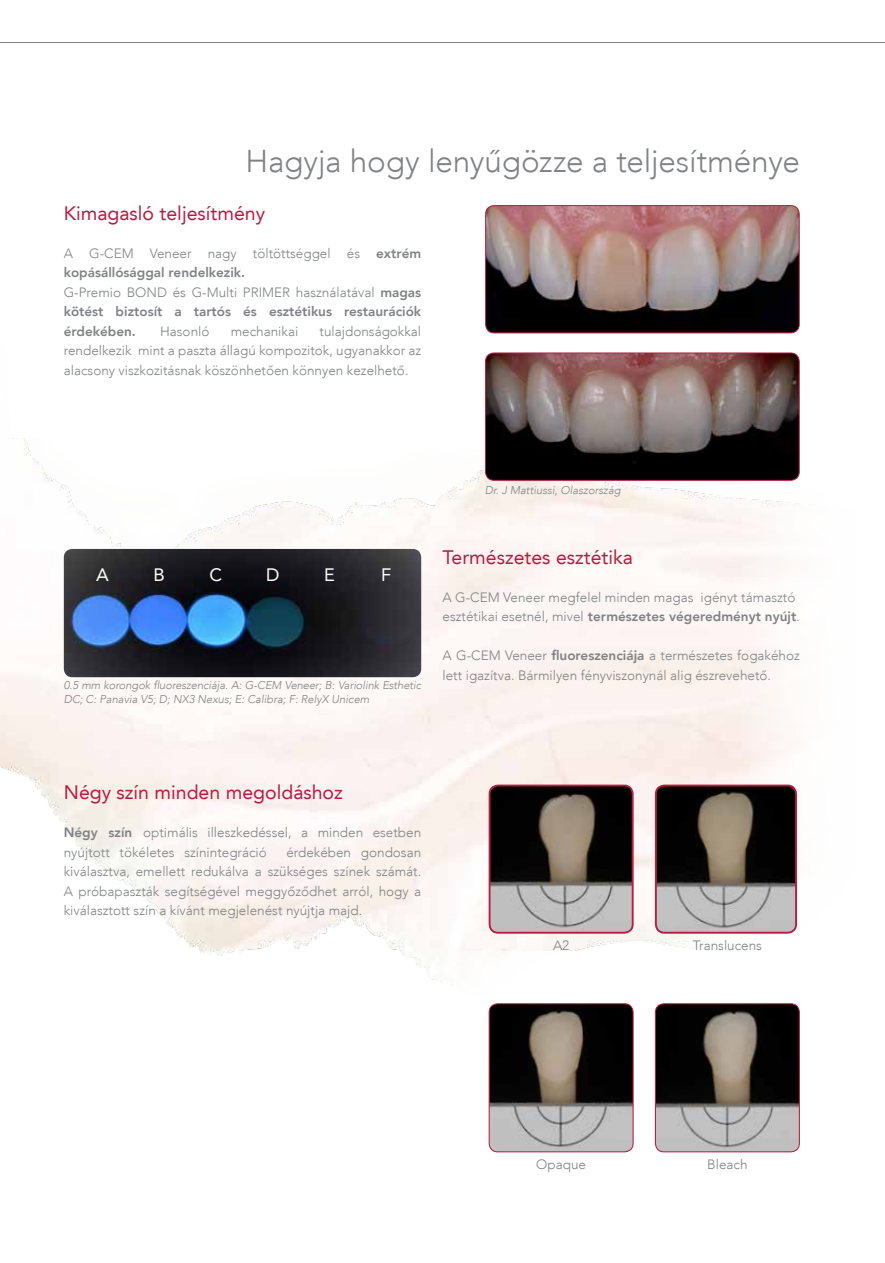
<style>
.page{position:relative;width:885px;height:1263px;background:#fff}
.page>*{position:absolute;margin:0;border:0;box-sizing:border-box;transform-origin:0 0}
.t1{font:300 31.5px "Avenir";letter-spacing:-.005em;color:#808285}
.t2{font:19.5px "Avenir";color:#b61e43}
.t3{font:18px "Avenir";color:#fff}
.t4{font:300 13.5px/19.5px "Avenir";color:#808285}
.t5{font:800 13.5px/19.5px "Avenir";color:#808285}
.t6{font:italic 300 11.25px/13.5px "Avenir";color:#808285}
.s1{font-weight:300}
.s2{font-weight:800}
</style>
<div class="page">
<img style="left:0;top:205px;width:800px;height:948px">
<img style="left:485px;top:206px;width:314px;height:127px">
<div style="left:485px;top:205px;width:314px;height:128px;border:1px solid #b61e43;border-radius:9px"></div>
<img style="left:485px;top:353px;width:314px;height:127px">
<div style="left:485px;top:352px;width:314px;height:129px;border:1px solid #b61e43;border-radius:9px"></div>
<img style="left:655px;top:785px;width:141px;height:148px">
<div style="left:654px;top:784px;width:143px;height:150px;border:2px solid #b61e43;border-radius:9px"></div>
<img style="left:489px;top:785px;width:143px;height:148px">
<div style="left:488px;top:784px;width:145px;height:150px;border:2px solid #b61e43;border-radius:9px"></div>
<img style="left:489px;top:1004px;width:144px;height:148px">
<div style="left:488px;top:1003px;width:145px;height:149px;border:1px solid #b61e43;border-radius:9px"></div>
<img style="left:655px;top:1004px;width:144px;height:148px">
<div style="left:654px;top:1003px;width:145px;height:149px;border:1px solid #b61e43;border-radius:9px"></div>
<svg style="left:0;top:42px;width:884px;height:1px"></svg>
<img style="left:64px;top:549px;width:357px;height:128px">
<h1 class="t1" style="left:245px;top:142px;width:556px">Hagyja hogy lenyűgözze a teljesítménye</h1>
<h2 class="t2" style="left:64px;top:202px;width:203px">Kimagasló teljesítmény</h2>
<p class="t5" style="left:64px;top:243px;width:359px"><span class="s1">A G-CEM Veneer nagy töltöttséggel és</span> extrém kopásállósággal rendelkezik.<br><span class="s1">G-Premio BOND és G-Multi PRIMER használatával</span> magas kötést biztosít a tartós és esztétikus restaurációk érdekében.</p>
<p class="t4" style="left:64px;top:321px;width:359px;text-align:justify;text-indent:256px">tulajdonságokkal rendelkezik mint a paszta állagú kompozitok, ugyanakkor az alacsony viszkozitásnak köszönhetően könnyen kezelhető.</p>
<p class="t4" style="left:160px;top:321px;width:51px">Hasonló</p>
<p class="t4" style="left:231px;top:321px;width:69px">mechanikai</p>
<h3 class="t3" style="left:96px;top:564px;width:14px">A</h3>
<h3 class="t3" style="left:153px;top:564px;width:13px">B</h3>
<h3 class="t3" style="left:209px;top:564px;width:14px">C</h3>
<h3 class="t3" style="left:266px;top:564px;width:15px">D</h3>
<h3 class="t3" style="left:324px;top:564px;width:12px">E</h3>
<h3 class="t3" style="left:381px;top:564px;width:12px">F</h3>
<p class="t6" style="left:64px;top:679px;width:359px">0.5 mm korongok fluoreszenciája. A: G-CEM Veneer; B: Variolink Esthetic<br>DC; C: Panavia V5; D; NX3 Nexus; E: Calibra; F: RelyX Unicem</p>
<p class="t6" style="left:485px;top:484px;width:137px">Dr. J Mattiussi, Olaszország</p>
<h2 class="t2" style="left:442px;top:546px;width:192px">Természetes esztétika</h2>
<p class="t4" style="left:442px;top:587px;width:359px">A G-CEM Veneer megfelel minden magas igényt támasztó esztétikai esetnél, mivel <span class="s2">természetes végeredményt nyújt</span>.</p>
<p class="t4" style="left:442px;top:646px;width:359px">A G-CEM Veneer <span class="s2">fluoreszenciája</span> a természetes fogakéhoz lett igazítva. Bármilyen fényviszonynál alig észrevehető.</p>
<h2 class="t2" style="left:64px;top:781px;width:280px">Négy szín minden megoldáshoz</h2>
<p class="t4" style="left:64px;top:823px;width:359px"><span class="s2">Négy szín</span> optimális illeszkedéssel, a minden esetben nyújtott tökéletes színintegráció</p>
<p class="t4" style="left:64px;top:842px;width:359px;text-align:justify;text-indent:222px">érdekében gondosan kiválasztva, emellett redukálva a szükséges színek számát.<br>A próbapaszták segítségével meggyőződhet arról, hogy a kiválasztott szín a kívánt megjelenést nyújtja majd.</p>
<p class="t4" style="left:553px;top:936px;width:18px">A2</p>
<p class="t4" style="left:692px;top:936px;width:71px">Translucens</p>
<p class="t4" style="left:536px;top:1155px;width:51px">Opaque</p>
<p class="t4" style="left:707px;top:1155px;width:42px">Bleach</p>
</div>
